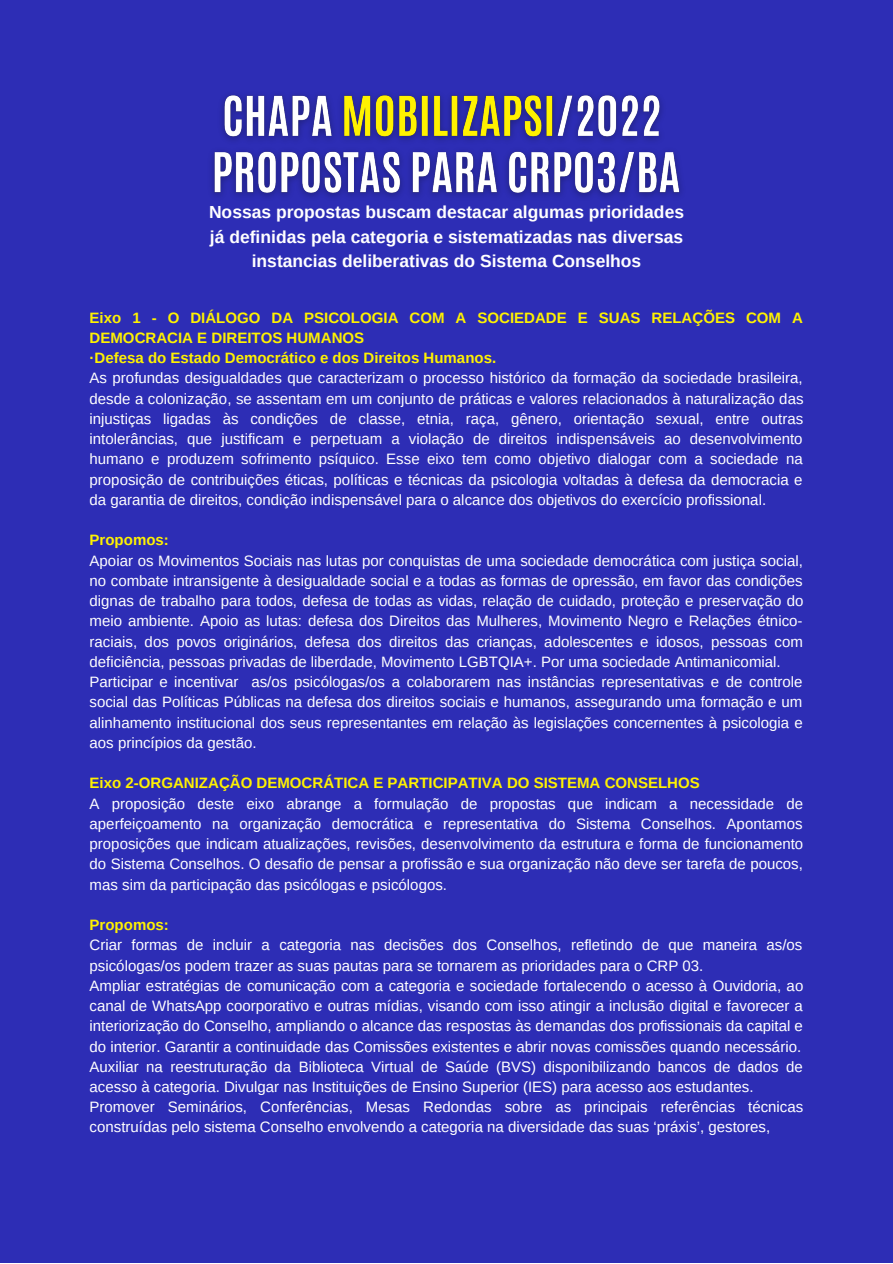
<style>
.page{position:relative;width:893px;height:1264px;background:#fff}
.page>*{position:absolute;margin:0;border:0;box-sizing:border-box;transform-origin:0 0}
.t1{font:700 17.4px/24.3px "Arimo";color:#fff;text-align:center}
.t2{font:15px/20.2px "Arimo";color:#fff;text-align:justify}
.t3{font:700 15px/20.2px "Arimo";color:#fff200}
</style>
<div class="page">
<div style="left:0;top:0;width:892px;height:1262px;background:#2d2db5"></div>
<img style="left:211px;top:94px;width:471px;height:103px">
<p class="t1" style="left:209px;top:200px;width:476px">Nossas propostas buscam destacar algumas prioridades já definidas pela categoria e sistematizadas nas diversas instancias deliberativas do Sistema Conselhos</p>
<p class="t3" style="left:90px;top:307px;width:714px">Eixo 1 - O DIÁLOGO DA PSICOLOGIA COM A SOCIEDADE E SUAS RELAÇÕES COM A<br>DEMOCRACIA E DIREITOS HUMANOS<br>·Defesa do Estado Democrático e dos Direitos Humanos.</p>
<p class="t2" style="left:90px;top:368px;width:715px">As profundas desigualdades que caracterizam o processo histórico da formação da sociedade brasileira, desde a colonização, se assentam em um conjunto de práticas e valores relacionados à naturalização das injustiças ligadas às condições de classe, etnia, raça, gênero, orientação sexual, entre outras intolerâncias, que justificam e perpetuam a violação de direitos indispensáveis ao desenvolvimento humano e produzem sofrimento psíquico. Esse eixo tem como objetivo dialogar com a sociedade na proposição de contribuições éticas, políticas e técnicas da psicologia voltadas à defesa da democracia e da garantia de direitos, condição indispensável para o alcance dos objetivos do exercício profissional.</p>
<p class="t3" style="left:90px;top:530px;width:81px">Propomos:</p>
<p class="t2" style="left:90px;top:550px;width:715px;text-align:left">Apoiar os Movimentos Sociais nas lutas por conquistas de uma sociedade democrática com justiça social, no combate intransigente à desigualdade social e a todas as formas de opressão, em favor das condições dignas de trabalho para todos, defesa de todas as vidas, relação de cuidado, proteção e preservação do meio ambiente. Apoio as lutas: defesa dos Direitos das Mulheres, Movimento Negro e Relações étnico&shy;raciais, dos povos originários, defesa dos direitos das crianças, adolescentes e idosos, pessoas com deficiência, pessoas privadas de liberdade, Movimento LGBTQIA+. Por uma sociedade Antimanicomial.<br>Participar e incentivar as/os psicólogas/os a colaborarem nas instâncias representativas e de controle social das Políticas Públicas na defesa dos direitos sociais e humanos, assegurando uma formação e um alinhamento institucional dos seus representantes em relação às legislações concernentes à psicologia e aos princípios da gestão.</p>
<p class="t3" style="left:90px;top:773px;width:611px">Eixo 2-ORGANIZAÇÃO DEMOCRÁTICA E PARTICIPATIVA DO SISTEMA CONSELHOS</p>
<p class="t2" style="left:90px;top:793px;width:715px">A proposição deste eixo abrange a formulação de propostas que indicam a necessidade de aperfeiçoamento na organização democrática e representativa do Sistema Conselhos. Apontamos proposições que indicam atualizações, revisões, desenvolvimento da estrutura e forma de funcionamento do Sistema Conselhos. O desafio de pensar a profissão e sua organização não deve ser tarefa de poucos, mas sim da participação das psicólogas e psicólogos.</p>
<p class="t3" style="left:90px;top:914px;width:81px">Propomos:</p>
<p class="t2" style="left:90px;top:935px;width:715px;text-align:left">Criar formas de incluir a categoria nas decisões dos Conselhos, refletindo de que maneira as/os psicólogas/os podem trazer as suas pautas para se tornarem as prioridades para o CRP 03.<br>Ampliar estratégias de comunicação com a categoria e sociedade fortalecendo o acesso à Ouvidoria, ao canal de WhatsApp coorporativo e outras mídias, visando com isso atingir a inclusão digital e favorecer a interiorização do Conselho, ampliando o alcance das respostas às demandas dos profissionais da capital e do interior. Garantir a continuidade das Comissões existentes e abrir novas comissões quando necessário.<br>Auxiliar na reestruturação da Biblioteca Virtual de Saúde (BVS) disponibilizando bancos de dados de acesso à categoria. Divulgar nas Instituições de Ensino Superior (IES) para acesso aos estudantes.<br>Promover Seminários, Conferências, Mesas Redondas sobre as principais referências técnicas construídas pelo sistema Conselho envolvendo a categoria na diversidade das suas ‘práxis’, gestores,</p>
</div>
